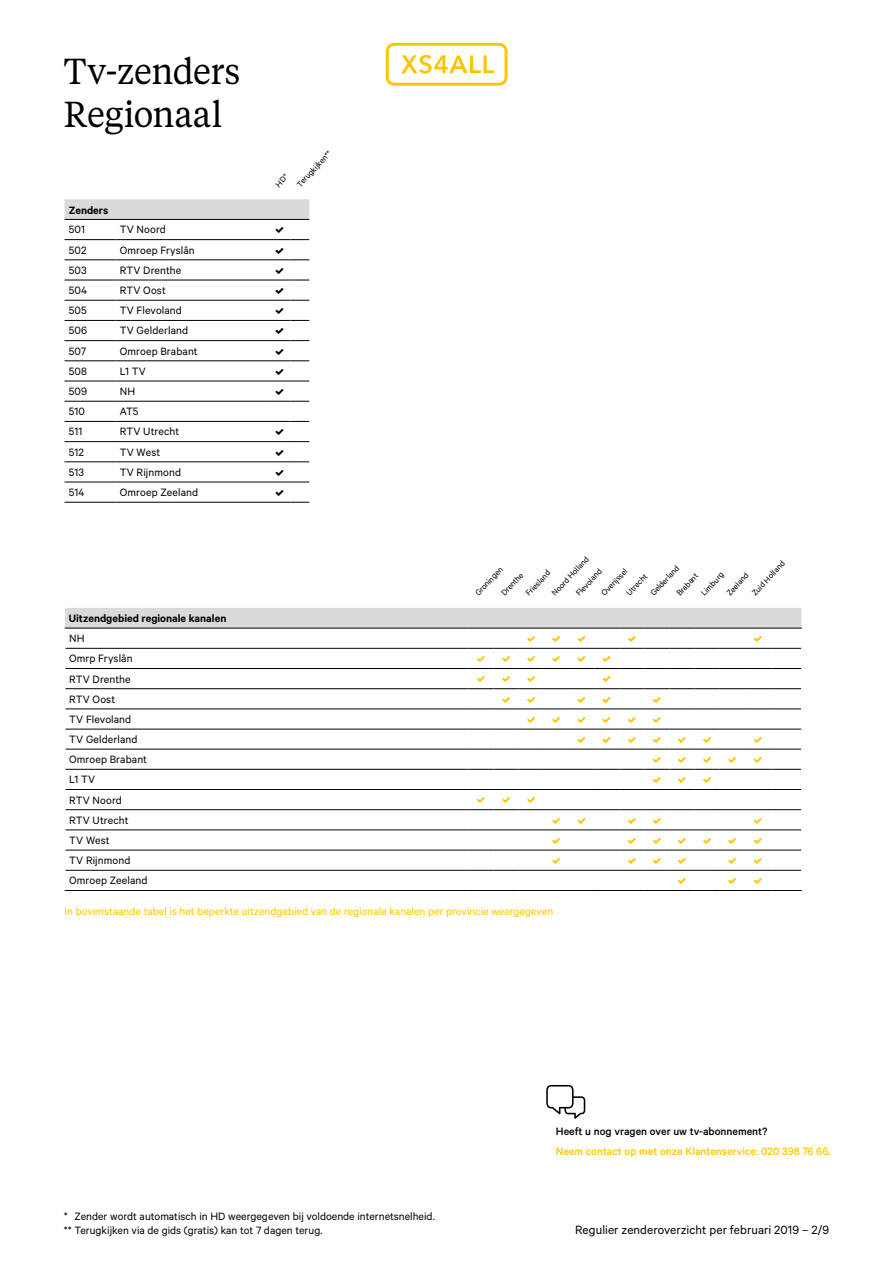
<style>
.page{position:relative;width:893px;height:1263px;background:#fff}
.page>*{position:absolute;margin:0;border:0;box-sizing:border-box;transform-origin:0 0}
.t1{font:36px/43.2px "Tiempos Text";letter-spacing:-.005em;color:#000;scale:.95 1}
.t2{font:13.5px "Calibre";letter-spacing:.005em;color:#000}
.t3{font:12px/20.2px "Calibre";letter-spacing:.005em;color:#000}
.t4{font:12px "Calibre";color:#ffc400}
.t5{font:500 12px "Calibre";color:#ffc400}
.t6{font:600 12px "Calibre";color:#000}
.t7{font:500 12px "Calibre";color:#000}
.t8{font:9px/19px "Calibre";color:#000}
</style>
<div class="page">
<svg style="left:386px;top:43px;width:121px;height:43px"></svg>
<div style="left:65px;top:199px;width:244px;height:21px;background:#dadada"></div>
<svg style="left:271px;top:239px;width:38px;height:1px"></svg>
<svg style="left:271px;top:260px;width:38px;height:1px"></svg>
<svg style="left:271px;top:280px;width:38px;height:1px"></svg>
<svg style="left:271px;top:300px;width:38px;height:1px"></svg>
<svg style="left:271px;top:320px;width:38px;height:1px"></svg>
<svg style="left:271px;top:340px;width:38px;height:1px"></svg>
<svg style="left:271px;top:361px;width:38px;height:1px"></svg>
<svg style="left:271px;top:381px;width:38px;height:1px"></svg>
<svg style="left:271px;top:401px;width:38px;height:1px"></svg>
<svg style="left:271px;top:421px;width:38px;height:1px"></svg>
<svg style="left:271px;top:441px;width:38px;height:1px"></svg>
<svg style="left:271px;top:462px;width:38px;height:1px"></svg>
<svg style="left:271px;top:482px;width:38px;height:1px"></svg>
<svg style="left:271px;top:502px;width:38px;height:1px"></svg>
<hr style="left:116px;top:219px;width:155px;height:1px;background:#000">
<hr style="left:116px;top:239px;width:155px;height:1px;background:#000">
<hr style="left:116px;top:260px;width:155px;height:1px;background:#000">
<hr style="left:116px;top:280px;width:155px;height:1px;background:#000">
<hr style="left:116px;top:300px;width:155px;height:1px;background:#000">
<hr style="left:116px;top:320px;width:155px;height:1px;background:#000">
<hr style="left:116px;top:340px;width:155px;height:1px;background:#000">
<hr style="left:116px;top:361px;width:155px;height:1px;background:#000">
<hr style="left:116px;top:381px;width:155px;height:1px;background:#000">
<hr style="left:116px;top:401px;width:155px;height:1px;background:#000">
<hr style="left:116px;top:421px;width:155px;height:1px;background:#000">
<hr style="left:116px;top:441px;width:155px;height:1px;background:#000">
<hr style="left:116px;top:462px;width:155px;height:1px;background:#000">
<hr style="left:116px;top:482px;width:155px;height:1px;background:#000">
<hr style="left:116px;top:502px;width:155px;height:1px;background:#000">
<hr style="left:65px;top:219px;width:51px;height:1px;background:#000">
<hr style="left:65px;top:239px;width:51px;height:1px;background:#000">
<hr style="left:65px;top:260px;width:51px;height:1px;background:#000">
<hr style="left:65px;top:280px;width:51px;height:1px;background:#000">
<hr style="left:65px;top:300px;width:51px;height:1px;background:#000">
<hr style="left:65px;top:320px;width:51px;height:1px;background:#000">
<hr style="left:65px;top:340px;width:51px;height:1px;background:#000">
<hr style="left:65px;top:361px;width:51px;height:1px;background:#000">
<hr style="left:65px;top:381px;width:51px;height:1px;background:#000">
<hr style="left:65px;top:401px;width:51px;height:1px;background:#000">
<hr style="left:65px;top:421px;width:51px;height:1px;background:#000">
<hr style="left:65px;top:441px;width:51px;height:1px;background:#000">
<hr style="left:65px;top:462px;width:51px;height:1px;background:#000">
<hr style="left:65px;top:482px;width:51px;height:1px;background:#000">
<hr style="left:65px;top:502px;width:51px;height:1px;background:#000">
<svg style="left:546px;top:1085px;width:39px;height:34px"></svg>
<svg style="left:65px;top:608px;width:737px;height:283px"></svg>
<h1 class="t1" style="left:64px;top:48px;width:187px">Tv-zenders<br>Regionaal</h1>
<p class="t6" style="left:69px;top:203px;width:41px">Zenders</p>
<p class="t3" style="left:69px;top:219px;width:18px">501</p>
<p class="t3" style="left:120px;top:219px;width:48px">TV Noord</p>
<p class="t3" style="left:69px;top:239px;width:19px">502</p>
<p class="t3" style="left:120px;top:239px;width:77px">Omroep Fryslân</p>
<p class="t3" style="left:69px;top:260px;width:19px">503</p>
<p class="t3" style="left:120px;top:260px;width:63px">RTV Drenthe</p>
<p class="t3" style="left:69px;top:280px;width:20px">504</p>
<p class="t3" style="left:120px;top:280px;width:48px">RTV Oost</p>
<p class="t3" style="left:69px;top:300px;width:20px">505</p>
<p class="t3" style="left:120px;top:300px;width:64px">TV Flevoland</p>
<p class="t3" style="left:69px;top:320px;width:20px">506</p>
<p class="t3" style="left:120px;top:320px;width:70px">TV Gelderland</p>
<p class="t3" style="left:69px;top:340px;width:19px">507</p>
<p class="t3" style="left:120px;top:340px;width:79px">Omroep Brabant</p>
<p class="t3" style="left:69px;top:360px;width:20px">508</p>
<p class="t3" style="left:120px;top:360px;width:28px">L1 TV</p>
<p class="t3" style="left:69px;top:381px;width:20px">509</p>
<p class="t3" style="left:120px;top:381px;width:17px">NH</p>
<p class="t3" style="left:69px;top:401px;width:18px">510</p>
<p class="t3" style="left:120px;top:401px;width:20px">AT5</p>
<p class="t3" style="left:69px;top:421px;width:15px">511</p>
<p class="t3" style="left:120px;top:421px;width:61px">RTV Utrecht</p>
<p class="t3" style="left:69px;top:441px;width:17px">512</p>
<p class="t3" style="left:120px;top:441px;width:42px">TV West</p>
<p class="t3" style="left:69px;top:461px;width:17px">513</p>
<p class="t3" style="left:120px;top:461px;width:63px">TV Rijnmond</p>
<p class="t3" style="left:69px;top:482px;width:17px">514</p>
<p class="t3" style="left:120px;top:482px;width:80px">Omroep Zeeland</p>
<p class="t6" style="left:69px;top:611px;width:159px">Uitzendgebied regionale kanalen</p>
<p class="t3" style="left:69px;top:628px;width:80px">NH<br>Omrp Fryslân<br>RTV Drenthe<br>RTV Oost<br>TV Flevoland<br>TV Gelderland<br>Omroep Brabant<br>L1 TV<br>RTV Noord<br>RTV Utrecht<br>TV West<br>TV Rijnmond<br>Omroep Zeeland</p>
<p class="t8" style="left:291px;top:179px;width:48px;rotate:-47deg">Terugkijken**</p>
<p class="t8" style="left:482px;top:575px;width:30px;text-indent:-18px;rotate:-47deg">Groningen<br>Drenthe</p>
<p class="t8" style="left:532px;top:575px;width:52px;text-indent:-18px;rotate:-47deg">Friesland<br>Noord Holland</p>
<p class="t8" style="left:733px;top:575px;width:46px;line-height:18.5px;text-indent:-17px;rotate:-47deg">Zeeland<br>Zuid Holland</p>
<p class="t8" style="left:570px;top:588px;width:35px;rotate:-47deg">Flevoland</p>
<p class="t8" style="left:596px;top:588px;width:35px;rotate:-47deg">Overijssel</p>
<p class="t8" style="left:621px;top:588px;width:28px;rotate:-47deg">Utrecht</p>
<p class="t8" style="left:645px;top:588px;width:39px;rotate:-47deg">Gelderland</p>
<p class="t8" style="left:683px;top:576px;width:31px;line-height:17.9px;text-indent:-17px;rotate:-47deg">Brabant<br>Limburg</p>
<p class="t4" style="left:65px;top:905px;width:490px">In bovenstaande tabel is het beperkte uitzendgebied van de regionale kanalen per provincie weergegeven</p>
<p class="t3" style="left:64px;top:1209px;width:372px;line-height:13.5px">* Zender wordt automatisch in HD weergegeven bij voldoende internetsnelheid. ** Terugkijken via de gids (gratis) kan tot 7 dagen terug.</p>
<p class="t7" style="left:556px;top:1124px;width:213px">Heeft u nog vragen over uw tv-abonnement?</p>
<p class="t5" style="left:556px;top:1144px;width:276px">Neem contact op met onze Klantenservice: 020 398 76 66.</p>
<p class="t2" style="left:575px;top:1222px;width:255px">Regulier zenderoverzicht per februari 2019 – 2/9</p>
</div>
